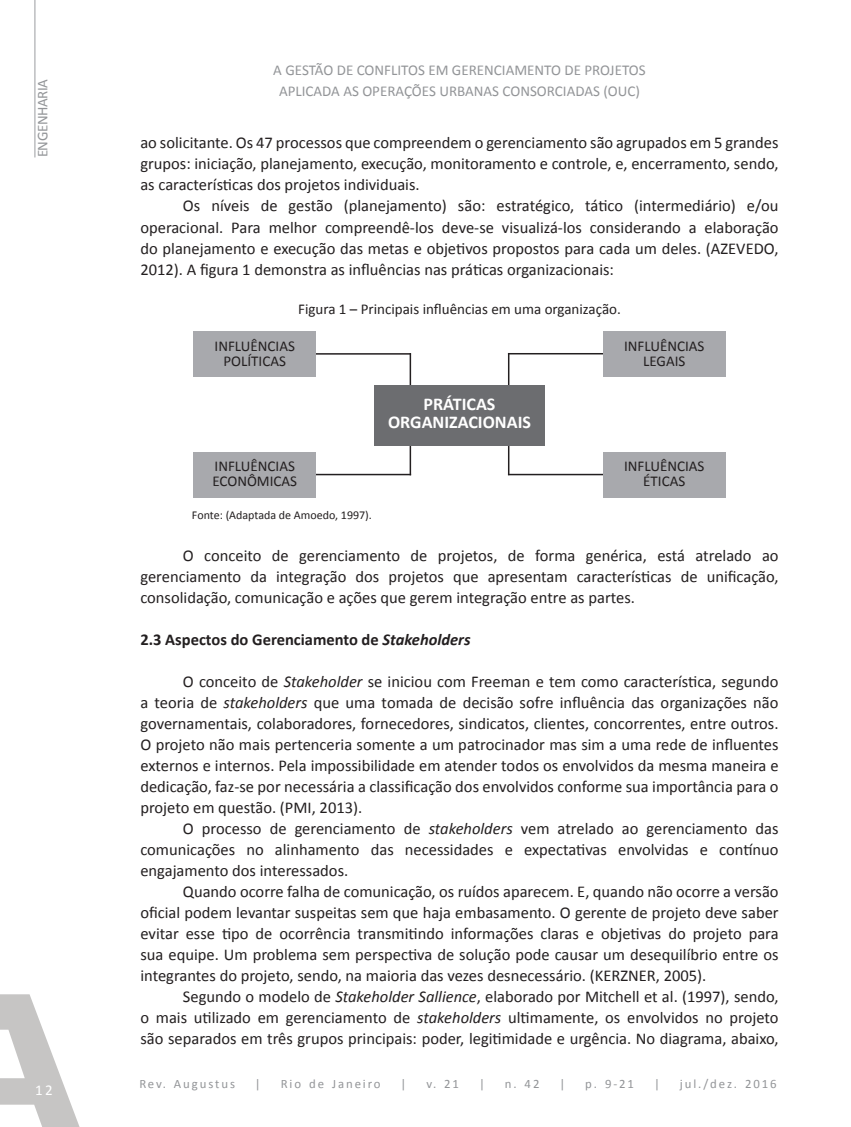
<style>
.page{position:relative;width:851px;height:1127px;background:#fff}
.page>*{position:absolute;margin:0;border:0;box-sizing:border-box;transform-origin:0 0}
.t1{font:700 18px/18px "Calibri";color:#fff;text-align:center}
.t2{font:16.5px/21px "Calibri";color:#231f20;text-align:justify}
.t3{font:700 16.5px "Calibri";color:#231f20}
.t4{font:15px/15px "Calibri";color:#231f20;text-align:center}
.t5{font:15px/21px "Calibri";color:#939598;text-align:center}
.t6{font:15px "Calibri";letter-spacing:-.03em;color:#939598}
.t7{font:15px "Calibri";color:#fff}
.t8{font:12.75px "Calibri";letter-spacing:.15em;color:#939598}
.t9{font:12px "Calibri";color:#231f20}
.s1{font-style:italic}
</style>
<div class="page">
<svg style="left:0;top:994px;width:80px;height:133px"></svg>
<hr style="left:34px;top:0;width:2px;height:157px;background:#bcbdc0">
<hr style="left:409px;top:353px;width:2px;height:122px;background:#231f20">
<hr style="left:508px;top:353px;width:1px;height:122px;background:#231f20">
<hr style="left:308px;top:353px;width:103px;height:2px;background:#231f20">
<hr style="left:508px;top:353px;width:102px;height:1px;background:#231f20">
<hr style="left:508px;top:474px;width:102px;height:1px;background:#231f20">
<hr style="left:308px;top:474px;width:103px;height:1px;background:#231f20">
<div style="left:374px;top:385px;width:170px;height:60px;background:#6c6d70"></div>
<div style="left:193px;top:331px;width:123px;height:46px;background:#a8a9ad"></div>
<div style="left:193px;top:452px;width:123px;height:45px;background:#a8a9ad"></div>
<div style="left:603px;top:331px;width:122px;height:46px;background:#a8a9ad"></div>
<div style="left:603px;top:452px;width:122px;height:45px;background:#a8a9ad"></div>
<p class="t6" style="left:33px;top:157px;width:80px;rotate:-90deg">ENGENHARIA</p>
<p class="t7" style="left:35px;top:1080px;width:19px">12</p>
<p class="t5" style="left:273px;top:60px;width:374px">A GESTÃO DE CONFLITOS EM GERENCIAMENTO DE PROJETOS<br>APLICADA AS OPERAÇÕES URBANAS CONSORCIADAS (OUC)</p>
<p class="t2" style="left:140px;top:133px;width:639px">ao solicitante. Os 47 processos que compreendem o gerenciamento são agrupados em 5 grandes grupos: iniciação, planejamento, execução, monitoramento e controle, e, encerramento, sendo, as características dos projetos individuais.</p>
<p class="t2" style="left:140px;top:196px;width:639px;text-indent:43px">Os níveis de gestão (planejamento) são: estratégico, tático (intermediário) e/ou operacional. Para melhor compreendê-los deve-se visualizá-los considerando a elaboração do planejamento e execução das metas e objetivos propostos para cada um deles. (AZEVEDO, 2012). A figura 1 demonstra as influências nas práticas organizacionais:</p>
<p class="t4" style="left:298px;top:301px;width:324px">Figura 1 – Principais influências em uma organização.</p>
<p class="t4" style="left:214px;top:338px;width:82px">INFLUÊNCIAS<br>POLÍTICAS</p>
<p class="t1" style="left:388px;top:395px;width:144px">PRÁTICAS<br>ORGANIZACIONAIS</p>
<p class="t4" style="left:624px;top:338px;width:82px">INFLUÊNCIAS<br>LEGAIS</p>
<p class="t4" style="left:212px;top:459px;width:86px;text-align:left">INFLUÊNCIAS<br>ECONÔMICAS</p>
<p class="t4" style="left:624px;top:459px;width:82px">INFLUÊNCIAS<br>ÉTICAS</p>
<p class="t9" style="left:192px;top:507px;width:181px">Fonte: (Adaptada de Amoedo, 1997).</p>
<p class="t2" style="left:140px;top:545px;width:639px;text-indent:43px">O conceito de gerenciamento de projetos, de forma genérica, está atrelado ao gerenciamento da integração dos projetos que apresentam características de unificação, consolidação, comunicação e ações que gerem integração entre as partes.</p>
<p class="t3" style="left:140px;top:629px;width:331px">2.3 Aspectos do Gerenciamento de <span class="s1">Stakeholders</span></p>
<p class="t2" style="left:140px;top:671px;width:639px;text-indent:43px">O conceito de <span class="s1">Stakeholder</span> se iniciou com Freeman e tem como característica, segundo a teoria de <span class="s1">stakeholders</span> que uma tomada de decisão sofre influência das organizações não governamentais, colaboradores, fornecedores, sindicatos, clientes, concorrentes, entre outros.<br>O projeto não mais pertenceria somente a um patrocinador mas sim a uma rede de influentes externos e internos. Pela impossibilidade em atender todos os envolvidos da mesma maneira e dedicação, faz-se por necessária a classificação dos envolvidos conforme sua importância para o projeto em questão. (PMI, 2013).</p>
<p class="t2" style="left:140px;top:818px;width:639px;text-indent:43px">O processo de gerenciamento de <span class="s1">stakeholders</span> vem atrelado ao gerenciamento das comunicações no alinhamento das necessidades e expectativas envolvidas e contínuo engajamento dos interessados.</p>
<p class="t2" style="left:140px;top:881px;width:639px;text-indent:43px">Quando ocorre falha de comunicação, os ruídos aparecem. E, quando não ocorre a versão oficial podem levantar suspeitas sem que haja embasamento. O gerente de projeto deve saber evitar esse tipo de ocorrência transmitindo informações claras e objetivas do projeto para sua equipe. Um problema sem perspectiva de solução pode causar um desequilíbrio entre os integrantes do projeto, sendo, na maioria das vezes desnecessário. (KERZNER, 2005).</p>
<p class="t2" style="left:140px;top:986px;width:639px;text-indent:43px">Segundo o modelo de <span class="s1">Stakeholder Sallience</span>, elaborado por Mitchell et al. (1997), sendo, o mais utilizado em gerenciamento de <span class="s1">stakeholders</span> ultimamente, os envolvidos no projeto são separados em três grupos principais: poder, legitimidade e urgência. No diagrama, abaixo,</p>
<p class="t8" style="left:139px;top:1075px;width:97px">Rev. Augustus</p>
<p class="t8" style="left:255px;top:1075px;width:7px">|</p>
<p class="t8" style="left:281px;top:1075px;width:101px">Rio de Janeiro</p>
<p class="t8" style="left:400px;top:1075px;width:7px">|</p>
<p class="t8" style="left:426px;top:1075px;width:34px">v. 21</p>
<p class="t8" style="left:479px;top:1075px;width:7px">|</p>
<p class="t8" style="left:504px;top:1075px;width:36px">n. 42</p>
<p class="t8" style="left:559px;top:1075px;width:7px">|</p>
<p class="t8" style="left:585px;top:1075px;width:50px">p. 9-21</p>
<p class="t8" style="left:654px;top:1075px;width:7px">|</p>
<p class="t8" style="left:679px;top:1075px;width:98px">jul./dez. 2016</p>
</div>
